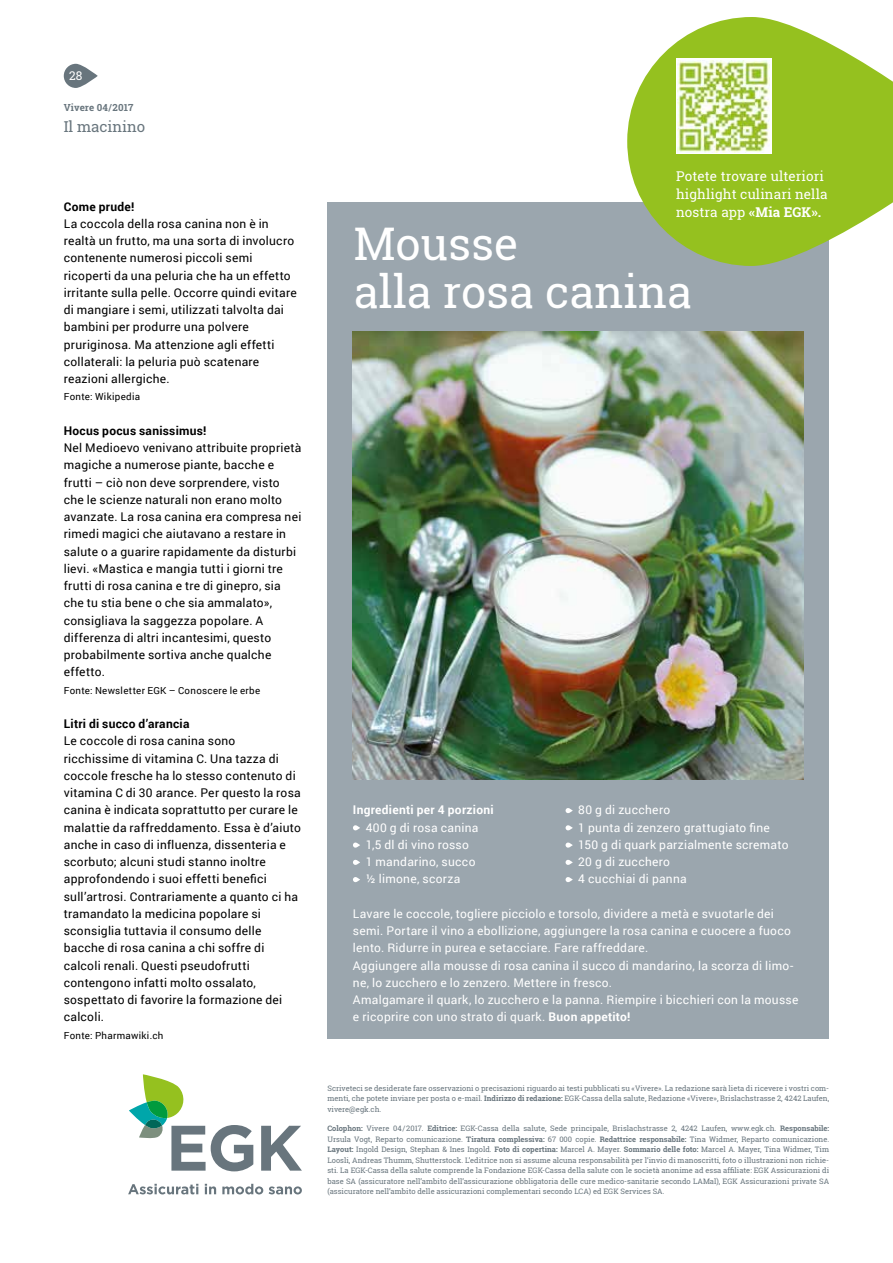
<style>
.page{position:relative;width:893px;height:1263px;background:#fff}
.page>*{position:absolute;margin:0;border:0;box-sizing:border-box;transform-origin:0 0}
.t1{font:45px/48px "Roboto Slab";color:#fff}
.t2{font:15px "Roboto Slab";color:#68757d}
.t3{font:13.5px/18px "Roboto Slab";letter-spacing:.01em;color:#fff}
.t4{font:12px/17.2px "Roboto";letter-spacing:.025em;color:#000}
.t5{font:12px/17.2px "Roboto";letter-spacing:.025em;color:#fff}
.t6{font:700 12px "Roboto";letter-spacing:.025em;color:#000}
.t7{font:700 12px "Roboto";letter-spacing:.025em;color:#fff}
.t8{font:12px "Roboto Slab";color:#fff}
.t9{font:9.75px "Roboto";letter-spacing:.03em;color:#000}
.t10{font:700 9.75px "Roboto Slab";letter-spacing:.01em;color:#68757d}
.t11{font:7.5px/10.5px "Roboto Slab";color:#68757d;text-align:justify}
.s1{font-weight:700}
</style>
<div class="page">
<svg style="left:64px;top:64px;width:34px;height:24px"></svg>
<svg style="left:128px;top:1184px;width:70px;height:10px"></svg>
<svg style="left:205px;top:1184px;width:11px;height:10px"></svg>
<svg style="left:222px;top:1184px;width:41px;height:10px"></svg>
<svg style="left:269px;top:1186px;width:33px;height:8px"></svg>
<svg style="left:129px;top:1074px;width:124px;height:97px"></svg>
<svg style="left:261px;top:1126px;width:41px;height:44px"></svg>
<div style="left:327px;top:202px;width:502px;height:837px;background:#9ba6ae"></div>
<img style="left:353px;top:331px;width:451px;height:449px">
<svg style="left:353px;top:825px;width:7px;height:5px"></svg>
<svg style="left:353px;top:842px;width:7px;height:6px"></svg>
<svg style="left:353px;top:860px;width:7px;height:5px"></svg>
<svg style="left:353px;top:877px;width:7px;height:5px"></svg>
<svg style="left:566px;top:808px;width:7px;height:5px"></svg>
<svg style="left:566px;top:825px;width:7px;height:5px"></svg>
<svg style="left:566px;top:842px;width:7px;height:6px"></svg>
<svg style="left:566px;top:860px;width:7px;height:5px"></svg>
<svg style="left:566px;top:877px;width:7px;height:5px"></svg>
<svg style="left:627px;top:17px;width:266px;height:249px;fill:#95c11f"></svg>
<div style="left:676px;top:58px;width:96px;height:96px;background:#fff"></div>
<img style="left:678px;top:60px;width:92px;height:92px">
<p class="t8" style="left:69px;top:67px;width:15px">28</p>
<p class="t10" style="left:64px;top:100px;width:71px">Vivere 04 / 2017</p>
<p class="t2" style="left:64px;top:116px;width:83px">Il macinino</p>
<p class="t6" style="left:64px;top:198px;width:72px">Come prude!</p>
<p class="t4" style="left:64px;top:214px;width:234px">La coccola della rosa canina non è in realtà un frutto, ma una sorta di involucro contenente numerosi piccoli semi ricoperti da una peluria che ha un effetto irritante sulla pelle. Occorre quindi evitare di mangiare i semi, utilizzati talvolta dai bambini per produrre una polvere pruriginosa. Ma attenzione agli effetti collaterali: la peluria può scatenare reazioni allergiche.</p>
<p class="t9" style="left:64px;top:390px;width:78px">Fonte: Wikipedia</p>
<p class="t6" style="left:64px;top:422px;width:144px">Hocus pocus sanissimus!</p>
<p class="t4" style="left:64px;top:439px;width:239px">Nel Medioevo venivano attribuite proprietà magiche a numerose piante, bacche e frutti – ciò non deve sorprendere, visto che le scienze naturali non erano molto avanzate. La rosa canina era compresa nei rimedi magici che aiutavano a restare in salute o a guarire rapidamente da disturbi lievi. «Mastica e mangia tutti i giorni tre frutti di rosa canina e tre di ginepro, sia che tu stia bene o che sia ammalato», consigliava la saggezza popolare. A differenza di altri incantesimi, questo probabilmente sortiva anche qualche effetto.</p>
<p class="t9" style="left:64px;top:683px;width:198px">Fonte: Newsletter EGK – Conoscere le erbe</p>
<p class="t6" style="left:64px;top:715px;width:127px">Litri di succo d’arancia</p>
<p class="t4" style="left:64px;top:732px;width:239px">Le coccole di rosa canina sono ricchissime di vitamina C. Una tazza di coccole fresche ha lo stesso contenuto di vitamina C di 30 arance. Per questo la rosa canina è indicata soprattutto per curare le malattie da raffreddamento. Essa è d’aiuto anche in caso di influenza, dissenteria e scorbuto; alcuni studi stanno inoltre approfondendo i suoi effetti benefici sull’artrosi. Contrariamente a quanto ci ha tramandato la medicina popolare si sconsiglia tuttavia il consumo delle bacche di rosa canina a chi soffre di calcoli renali. Questi pseudofrutti contengono infatti molto ossalato, sospettato di favorire la formazione dei calcoli.</p>
<p class="t9" style="left:64px;top:1028px;width:101px">Fonte: Pharmawiki.ch</p>
<p class="t3" style="left:676px;top:167px;width:153px">Potete trovare ulteriori highlight culinari nella nostra app <span class="s1">«Mia EGK».</span></p>
<h1 class="t1" style="left:354px;top:219px;width:340px">Mousse<br>alla rosa canina</h1>
<p class="t7" style="left:353px;top:802px;width:142px">Ingredienti per 4 porzioni</p>
<p class="t5" style="left:366px;top:818px;width:114px">400 g di rosa canina<br>1,5 dl di vino rosso<br>1 mandarino, succo ½ limone, scorza</p>
<p class="t5" style="left:578px;top:801px;width:212px">80 g di zucchero<br>1 punta di zenzero grattugiato fine<br>150 g di quark parzialmente scremato<br>20 g di zucchero<br>4 cucchiai di panna</p>
<p class="t5" style="left:353px;top:904px;width:447px">Lavare le coccole, togliere picciolo e torsolo, dividere a metà e svuotarle dei semi. Portare il vino a ebollizione, aggiungere la rosa canina e cuocere a fuoco lento. Ridurre in purea e setacciare. Fare raffreddare.<br>Aggiungere alla mousse di rosa canina il succo di mandarino, la scorza di limo&shy;ne, lo zucchero e lo zenzero. Mettere in fresco.<br>Amalgamare il quark, lo zucchero e la panna. Riempire i bicchieri con la mousse e ricoprire con uno strato di quark. <span class="s1">Buon appetito!</span></p>
<p class="t11" style="left:327px;top:1083px;width:503px">Scriveteci se desiderate fare osservazioni o precisazioni riguardo ai testi pubblicati su «Vivere». La redazione sarà lieta di ricevere i vostri com&shy;menti, che potete inviare per posta o e-mail. <span class="s1">Indirizzo di redazione:</span> EGK-Cassa della salute, Redazione «Vivere», Brislachstrasse 2, 4242 Laufen, vivere@egk.ch.</p>
<p class="t11" style="left:327px;top:1123px;width:503px"><span class="s1">Colophon:</span> Vivere 04 / 2017. <span class="s1">Editrice:</span> EGK-Cassa della salute, Sede principale, Brislachstrasse 2, 4242 Laufen, www.egk.ch. <span class="s1">Responsabile:<br></span>Ursula Vogt, Reparto comunicazione. <span class="s1">Tiratura complessiva:</span> 67 000 copie. <span class="s1">Redattrice responsabile:</span> Tina Widmer, Reparto comunicazione.<br><span class="s1">Layout:</span> Ingold Design, Stephan &amp; Ines Ingold. <span class="s1">Foto di copertina:</span> Marcel A. Mayer. <span class="s1">Sommario delle foto:</span> Marcel A. Mayer, Tina Widmer, Tim Loosli, Andreas Thumm, Shutterstock. L’editrice non si assume alcuna responsabilità per l’invio di manoscritti, foto o illustrazioni non richie&shy;sti. La EGK-Cassa della salute comprende la Fondazione EGK-Cassa della salute con le società anonime ad essa affiliate: EGK Assicurazioni di base SA (assicuratore nell’ambito dell’assicurazione obbligatoria delle cure medico-sanitarie secondo LAMal), EGK Assicurazioni private SA (assicuratore nell’ambito delle assicurazioni complementari secondo LCA) ed EGK Services SA.</p>
</div>
